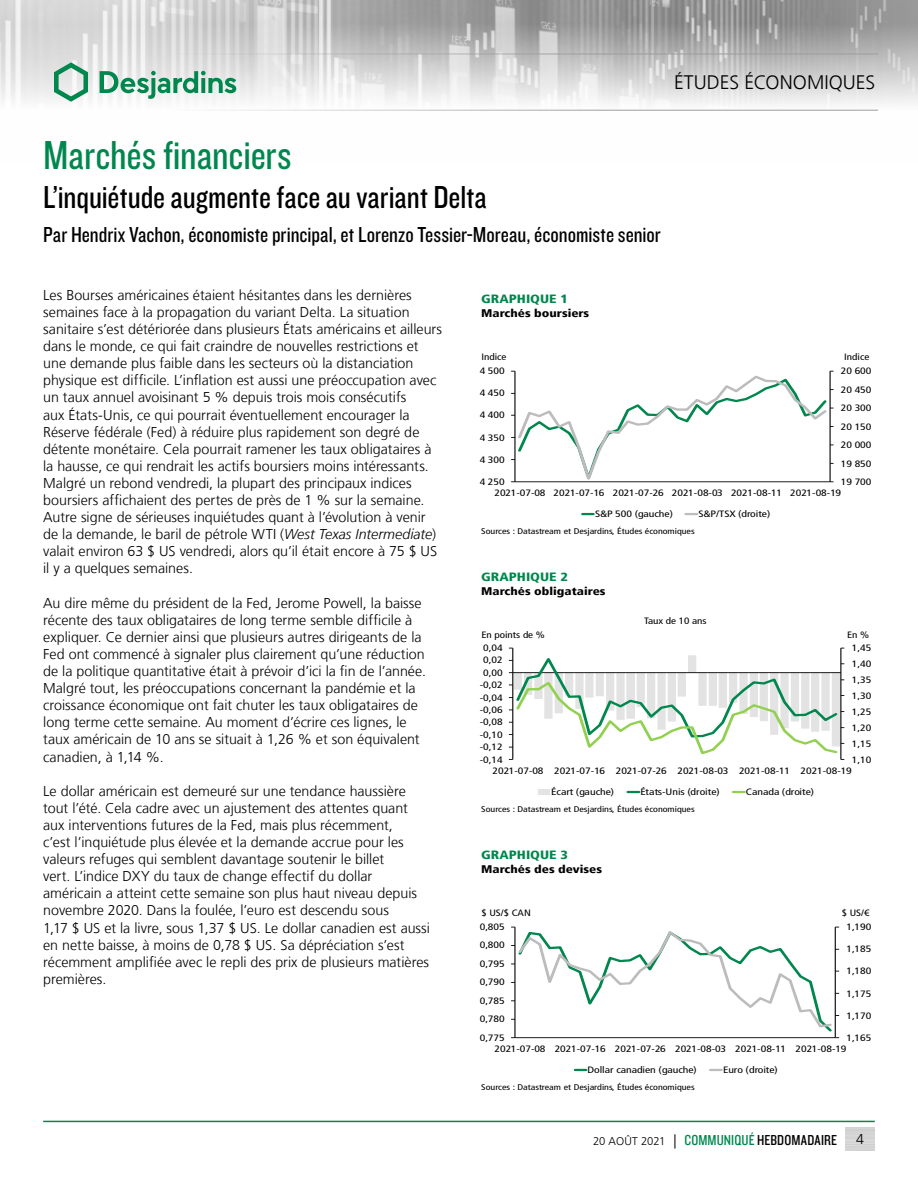
<style>
.page{position:relative;width:918px;height:1188px;background:#fff}
.page>*{position:absolute;margin:0;border:0;box-sizing:border-box;transform-origin:0 0}
.t1{font:42px "Knockout 29 Junior Ltweight";letter-spacing:-.005em;color:#00874e}
.t2{font:33px "Knockout 29 Junior Ltweight";color:#000}
.t3{font:22.5px "Knockout 29 Junior Ltweight";color:#000}
.t4{font:300 19.5px "Frutiger LT";color:#000}
.t5{font:15px "Knockout 29 Junior Ltweight";letter-spacing:.005em;color:#000}
.t6{font:300 14.25px/17.1px "Frutiger LT";color:#000}
.t7{font:900 condensed 12px "Frutiger LT";color:#00874e;scale:1.2 1}
.t8{font:900 condensed 11.1px "Frutiger LT";color:#000;scale:1.2 1}
.t9{font:condensed 9.3px "Frutiger LT";color:#000;scale:1.26 1}
.t10{font:condensed 9.15px "Frutiger LT";color:#000;scale:1.2 1}
.t11{font:condensed 8.25px "Frutiger LT";color:#000;scale:1.2 1}
.s1{font-style:italic}
.s2{font-family:"Frutiger LT";font-weight:300;font-size:11.25px}
.s3{font-family:"Frutiger LT";font-weight:300;font-size:14.25px}
.s4{color:#00874e}
</style>
<div class="page">
<img style="left:0;top:0;width:918px;height:110px">
<hr style="left:0;top:54px;width:878px;height:1px;background:#9d9d9c">
<hr style="left:0;top:110px;width:878px;height:1px;background:#9d9d9c">
<svg style="left:54px;top:62px;width:34px;height:40px"></svg>
<svg style="left:100px;top:71px;width:136px;height:28px"></svg>
<hr style="left:43px;top:1121px;width:832px;height:1px;background:#00874e">
<svg style="left:511px;top:371px;width:323px;height:112px"></svg>
<svg style="left:583px;top:513px;width:10px;height:2px"></svg>
<svg style="left:686px;top:513px;width:11px;height:2px"></svg>
<svg style="left:509px;top:648px;width:335px;height:112px"></svg>
<div style="left:539px;top:789px;width:11px;height:6px;background:#e3e3e3"></div>
<svg style="left:628px;top:791px;width:11px;height:2px"></svg>
<svg style="left:733px;top:791px;width:11px;height:2px"></svg>
<svg style="left:511px;top:927px;width:328px;height:111px"></svg>
<svg style="left:575px;top:1069px;width:11px;height:2px"></svg>
<svg style="left:710px;top:1069px;width:12px;height:2px"></svg>
<h3 class="t4" style="left:674px;top:72px;width:203px">ÉTUDES ÉCONOMIQUES</h3>
<h1 class="t1" style="left:43px;top:128px;width:250px">Marchés financiers</h1>
<h2 class="t2" style="left:43px;top:176px;width:445px">L’inquiétude augmente face au variant Delta</h2>
<h3 class="t3" style="left:43px;top:220px;width:619px">Par Hendrix Vachon, économiste principal, et Lorenzo Tessier-Moreau, économiste senior</h3>
<p class="t6" style="left:43px;top:287px;width:400px">Les Bourses américaines étaient hésitantes dans les dernières semaines face à la propagation du variant Delta. La situation sanitaire s’est détériorée dans plusieurs États américains et ailleurs dans le monde, ce qui fait craindre de nouvelles restrictions et une demande plus faible dans les secteurs où la distanciation physique est difficile. L’inflation est aussi une préoccupation avec un taux annuel avoisinant 5 % depuis trois mois consécutifs<br>aux États‑Unis, ce qui pourrait éventuellement encourager la Réserve fédérale (Fed) à réduire plus rapidement son degré de détente monétaire. Cela pourrait ramener les taux obligataires à la hausse, ce qui rendrait les actifs boursiers moins intéressants.<br>Malgré un rebond vendredi, la plupart des principaux indices boursiers affichaient des pertes de près de 1 % sur la semaine.<br>Autre signe de sérieuses inquiétudes quant à l’évolution à venir de la demande, le baril de pétrole WTI (<span class="s1">West Texas Intermediate</span>) valait environ 63 $ US vendredi, alors qu’il était encore à 75 $ US il y a quelques semaines.</p>
<p class="t6" style="left:43px;top:594px;width:384px">Au dire même du président de la Fed, Jerome Powell, la baisse récente des taux obligataires de long terme semble difficile à expliquer. Ce dernier ainsi que plusieurs autres dirigeants de la Fed ont commencé à signaler plus clairement qu’une réduction de la politique quantitative était à prévoir d’ici la fin de l’année.<br>Malgré tout, les préoccupations concernant la pandémie et la croissance économique ont fait chuter les taux obligataires de long terme cette semaine. Au moment d’écrire ces lignes, le taux américain de 10 ans se situait à 1,26 % et son équivalent canadien, à 1,14 %.</p>
<p class="t6" style="left:43px;top:783px;width:388px">Le dollar américain est demeuré sur une tendance haussière tout l’été. Cela cadre avec un ajustement des attentes quant aux interventions futures de la Fed, mais plus récemment,<br>c’est l’inquiétude plus élevée et la demande accrue pour les valeurs refuges qui semblent davantage soutenir le billet<br>vert. L’indice DXY du taux de change effectif du dollar américain a atteint cette semaine son plus haut niveau depuis novembre 2020. Dans la foulée, l’euro est descendu sous<br>1,17 $ US et la livre, sous 1,37 $ US. Le dollar canadien est aussi en nette baisse, à moins de 0,78 $ US. Sa dépréciation s’est récemment amplifiée avec le repli des prix de plusieurs matières premières.</p>
<p class="t7" style="left:481px;top:292px;width:74px">GRAPHIQUE 1</p>
<p class="t8" style="left:481px;top:306px;width:91px">Marchés boursiers</p>
<p class="t10" style="left:481px;top:352px;width:22px">Indice</p>
<p class="t10" style="left:844px;top:352px;width:22px">Indice</p>
<p class="t9" style="left:480px;top:365px;width:21px">4 500</p>
<p class="t9" style="left:480px;top:388px;width:21px">4 450</p>
<p class="t9" style="left:480px;top:410px;width:21px">4 400</p>
<p class="t9" style="left:480px;top:432px;width:21px">4 350</p>
<p class="t9" style="left:480px;top:454px;width:21px">4 300</p>
<p class="t9" style="left:480px;top:476px;width:21px">4 250</p>
<p class="t9" style="left:841px;top:365px;width:26px">20 600</p>
<p class="t9" style="left:841px;top:384px;width:26px">20 450</p>
<p class="t9" style="left:841px;top:402px;width:26px">20 300</p>
<p class="t9" style="left:841px;top:421px;width:26px">20 150</p>
<p class="t9" style="left:841px;top:439px;width:26px">20 000</p>
<p class="t9" style="left:841px;top:458px;width:26px">19 850</p>
<p class="t9" style="left:841px;top:476px;width:26px">19 700</p>
<p class="t9" style="left:494px;top:488px;width:277px">2021-07-08 2021-07-16 2021-07-26 2021-08-03 2021-08-11 2021-08-19</p>
<p class="t9" style="left:595px;top:509px;width:63px">S&amp;P 500 (gauche)</p>
<p class="t9" style="left:698px;top:509px;width:59px">S&amp;P/TSX (droite)</p>
<p class="t11" style="left:481px;top:526px;width:179px">Sources : Datastream et Desjardins, Études économiques</p>
<p class="t7" style="left:481px;top:570px;width:74px">GRAPHIQUE 2</p>
<p class="t8" style="left:481px;top:584px;width:105px">Marchés obligataires</p>
<p class="t10" style="left:644px;top:616px;width:54px">Taux de 10 ans</p>
<p class="t10" style="left:481px;top:630px;width:54px">En points de %</p>
<p class="t10" style="left:847px;top:630px;width:20px">En %</p>
<p class="t9" style="left:483px;top:642px;width:17px">0,04</p>
<p class="t9" style="left:852px;top:642px;width:17px">1,45</p>
<p class="t9" style="left:483px;top:655px;width:17px">0,02</p>
<p class="t9" style="left:483px;top:667px;width:17px">0,00</p>
<p class="t9" style="left:480px;top:680px;width:20px">-0,02</p>
<p class="t9" style="left:852px;top:658px;width:17px">1,40</p>
<p class="t9" style="left:852px;top:674px;width:17px">1,35</p>
<p class="t9" style="left:480px;top:692px;width:20px">-0,04</p>
<p class="t9" style="left:852px;top:690px;width:17px">1,30</p>
<p class="t9" style="left:480px;top:704px;width:20px">-0,06</p>
<p class="t9" style="left:852px;top:706px;width:17px">1,25</p>
<p class="t9" style="left:480px;top:717px;width:20px">-0,08</p>
<p class="t9" style="left:480px;top:729px;width:20px">-0,10</p>
<p class="t9" style="left:480px;top:742px;width:20px">-0,12</p>
<p class="t9" style="left:852px;top:722px;width:17px">1,20</p>
<p class="t9" style="left:852px;top:738px;width:17px">1,15</p>
<p class="t9" style="left:480px;top:754px;width:20px">-0,14</p>
<p class="t9" style="left:852px;top:754px;width:17px">1,10</p>
<p class="t9" style="left:493px;top:765px;width:287px">2021-07-08 2021-07-16 2021-07-26 2021-08-03 2021-08-11 2021-08-19</p>
<p class="t9" style="left:551px;top:787px;width:51px">Écart (gauche)</p>
<p class="t9" style="left:640px;top:787px;width:64px">États-Unis (droite)</p>
<p class="t9" style="left:746px;top:787px;width:56px">Canada (droite)</p>
<p class="t11" style="left:481px;top:804px;width:179px">Sources : Datastream et Desjardins, Études économiques</p>
<p class="t7" style="left:481px;top:848px;width:74px">GRAPHIQUE 3</p>
<p class="t8" style="left:481px;top:862px;width:102px">Marchés des devises</p>
<p class="t10" style="left:481px;top:908px;width:43px">$ US/$ CAN</p>
<p class="t10" style="left:842px;top:908px;width:25px">$ US/€</p>
<p class="t9" style="left:480px;top:921px;width:21px">0,805</p>
<p class="t9" style="left:480px;top:940px;width:21px">0,800</p>
<p class="t9" style="left:480px;top:958px;width:21px">0,795</p>
<p class="t9" style="left:480px;top:977px;width:21px">0,790</p>
<p class="t9" style="left:480px;top:995px;width:21px">0,785</p>
<p class="t9" style="left:480px;top:1014px;width:21px">0,780</p>
<p class="t9" style="left:480px;top:1032px;width:21px">0,775</p>
<p class="t9" style="left:846px;top:921px;width:21px">1,190</p>
<p class="t9" style="left:846px;top:944px;width:21px">1,185</p>
<p class="t9" style="left:846px;top:966px;width:21px">1,180</p>
<p class="t9" style="left:846px;top:988px;width:21px">1,175</p>
<p class="t9" style="left:846px;top:1010px;width:21px">1,170</p>
<p class="t9" style="left:846px;top:1032px;width:21px">1,165</p>
<p class="t9" style="left:495px;top:1044px;width:281px">2021-07-08 2021-07-16 2021-07-26 2021-08-03 2021-08-11 2021-08-19</p>
<p class="t9" style="left:588px;top:1065px;width:88px">Dollar canadien (gauche)</p>
<p class="t9" style="left:723px;top:1065px;width:45px">Euro (droite)</p>
<p class="t11" style="left:481px;top:1082px;width:179px">Sources : Datastream et Desjardins, Études économiques</p>
<p class="t5" style="left:593px;top:1130px;width:246px"><span class="s2">20 AOÛT 2021</span> <span class="s3">|</span> <span class="s4">COMMUNIQUÉ</span> HEBDOMADAIRE</p>
<p class="t6" style="left:856px;top:1131px;width:9px">4</p>
</div>
